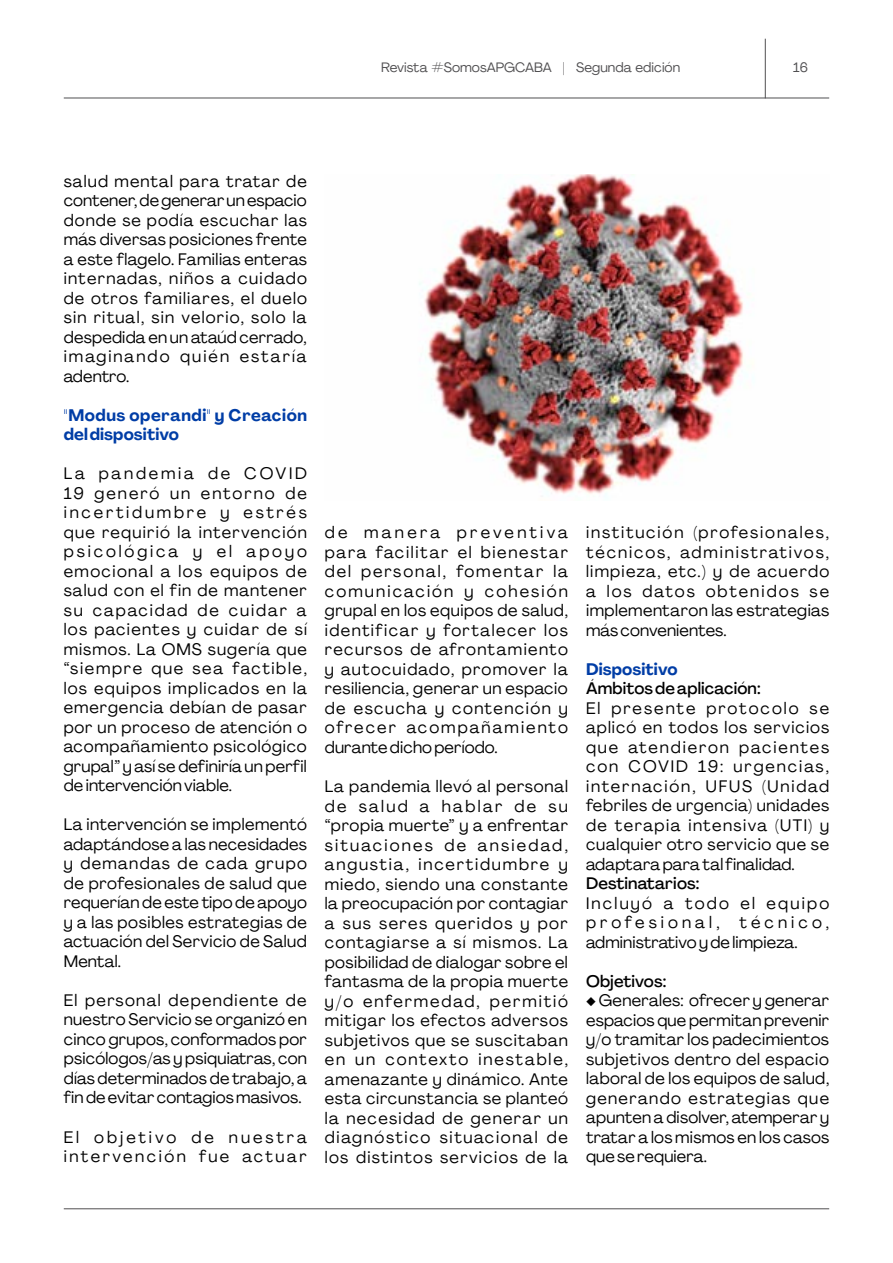
<style>
.page{position:relative;width:893px;height:1263px;background:#fff}
.page>*{position:absolute;margin:0;border:0;box-sizing:border-box;transform-origin:0 0}
.t1{font:16.5px/19.5px "Agrandir";letter-spacing:.015em;color:#000;text-align:justify}
.t2{font:500 16.5px "Agrandir";letter-spacing:.01em;color:#000}
.t3{font:16.5px/19.5px "Agrandir";letter-spacing:.15em;color:#000}
.t4{font:700 16.5px/19.5px "Agrandir";letter-spacing:.035em;color:#003da6}
.t5{font:700 16.5px "Agrandir";letter-spacing:.005em;color:#003da6}
.t6{font:13.5px "Agrandir";letter-spacing:.005em;color:#504f51}
.s1{font-family:"Montserrat"}
</style>
<div class="page">
<hr style="left:64px;top:98px;width:765px;height:1px;background:#504f51">
<hr style="left:64px;top:1208px;width:765px;height:1px;background:#504f51">
<hr style="left:765px;top:39px;width:1px;height:59px;background:#504f51">
<img style="left:419px;top:174px;width:325px;height:323px">
<p class="t6" style="left:381px;top:59px;width:301px">Revista #SomosAPGCABA | Segunda edición</p>
<p class="t6" style="left:793px;top:59px;width:16px">16</p>
<p class="t1" style="left:64px;top:171px;width:245px">salud mental para tratar de contener, de generar un espacio donde se podía escuchar las más diversas posiciones frente a este flagelo. Familias enteras internadas, niños a cuidado de otros familiares, el duelo sin ritual, sin velorio, solo la despedida en un ataúd cerrado, imaginando quién estaría adentro.</p>
<p class="t4" style="left:64px;top:405px;width:245px">"Modus operandi" y Creación del dispositivo</p>
<p class="t1" style="left:64px;top:464px;width:245px">La pandemia de COVID 19 generó un entorno de incertidumbre y estrés que requirió la intervención psicológica y el apoyo emocional a los equipos de salud con el fin de mantener su capacidad de cuidar a los pacientes y cuidar de sí mismos. La OMS sugería que “siempre que sea factible, los equipos implicados en la emergencia debían de pasar por un proceso de atención o acompañamiento psicológico grupal” y así se definiría un perfil de intervención viable.</p>
<p class="t1" style="left:64px;top:815px;width:245px">La intervención se implementó adaptándose a las necesidades y demandas de cada grupo de profesionales de salud que requerían de este tipo de apoyo y a las posibles estrategias de actuación del Servicio de Salud Mental.</p>
<p class="t1" style="left:64px;top:990px;width:245px">El personal dependiente de nuestro Servicio se organizó en cinco grupos, conformados por psicólogos/as y psiquiatras, con días determinados de trabajo, a fin de evitar contagios masivos.</p>
<p class="t3" style="left:64px;top:1127px;width:245px">El objetivo de nuestra intervención fue actuar</p>
<p class="t1" style="left:325px;top:523px;width:245px">de manera preventiva para facilitar el bienestar del personal, fomentar la comunicación y cohesión grupal en los equipos de salud, identificar y fortalecer los recursos de afrontamiento y autocuidado, promover la resiliencia, generar un espacio de escucha y contención y ofrecer acompañamiento durante dicho período.</p>
<p class="t1" style="left:325px;top:776px;width:245px">La pandemia llevó al personal de salud a hablar de su “propia muerte” y a enfrentar situaciones de ansiedad, angustia, incertidumbre y miedo, siendo una constante la preocupación por contagiar a sus seres queridos y por contagiarse a sí mismos. La posibilidad de dialogar sobre el fantasma de la propia muerte y/o enfermedad, permitió mitigar los efectos adversos subjetivos que se suscitaban en un contexto inestable, amenazante y dinámico. Ante esta circunstancia se planteó la necesidad de generar un diagnóstico situacional de los distintos servicios de la</p>
<p class="t1" style="left:586px;top:522px;width:245px">institución (profesionales, técnicos, administrativos, limpieza, etc.) y de acuerdo a los datos obtenidos se implementaron las estrategias más convenientes.</p>
<p class="t5" style="left:586px;top:659px;width:93px">Dispositivo</p>
<p class="t2" style="left:586px;top:678px;width:176px">Ámbitos de aplicación:</p>
<p class="t1" style="left:586px;top:698px;width:245px">El presente protocolo se aplicó en todos los servicios que atendieron pacientes con COVID 19: urgencias, internación, UFUS (Unidad febriles de urgencia) unidades de terapia intensiva (UTI) y cualquier otro servicio que se adaptara para tal finalidad.</p>
<p class="t2" style="left:586px;top:873px;width:115px">Destinatarios:</p>
<p class="t1" style="left:586px;top:893px;width:245px">Incluyó a todo el equipo profesional, técnico, administrativo y de limpieza.</p>
<p class="t2" style="left:586px;top:971px;width:82px">Objetivos:</p>
<p class="t1" style="left:586px;top:991px;width:245px"><span class="s1">◆</span> Generales: ofrecer y generar espacios que permitan prevenir y/o tramitar los padecimientos subjetivos dentro del espacio laboral de los equipos de salud, generando estrategias que apunten a disolver, atemperar y tratar a los mismos en los casos que se requiera.</p>
</div>
